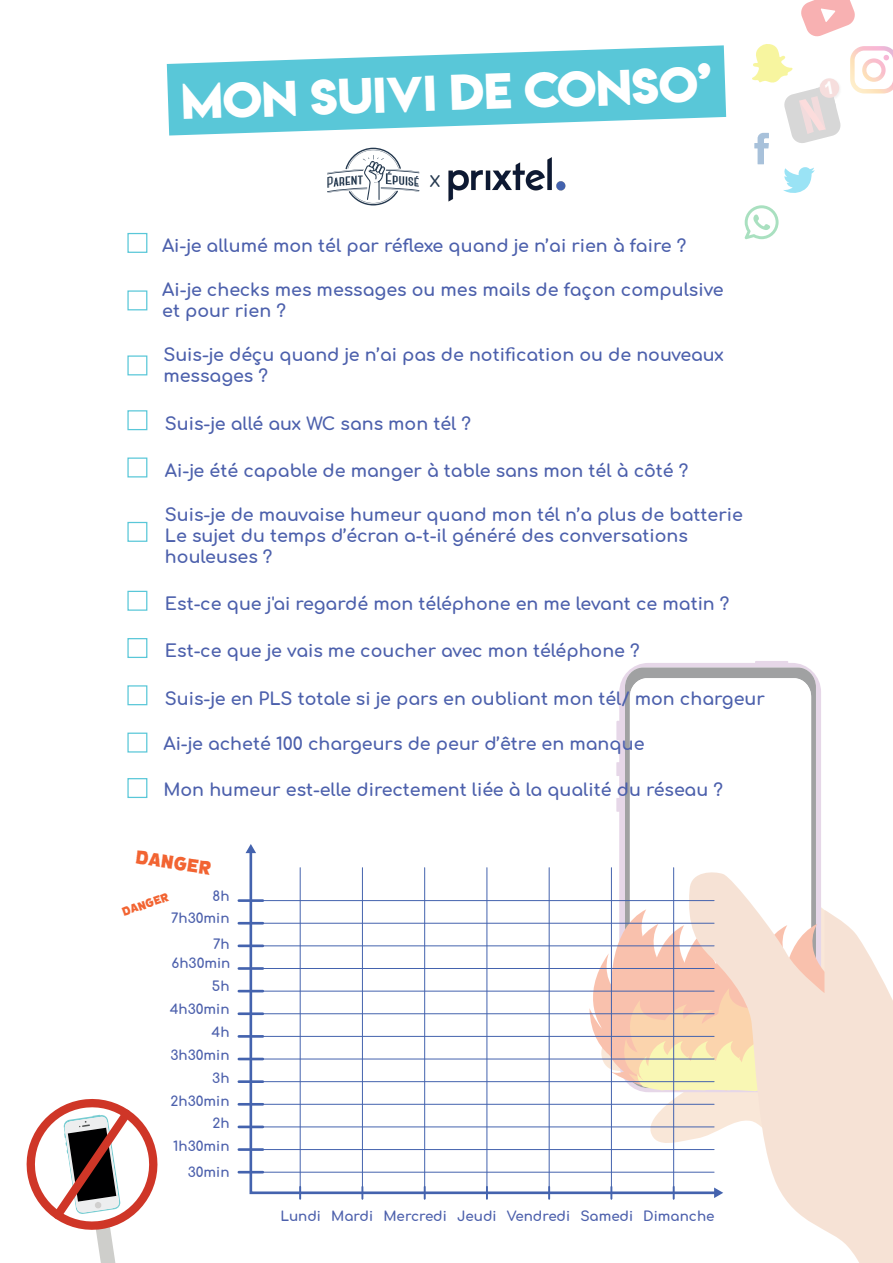
<style>
.page{position:relative;width:893px;height:1263px;background:#fff}
.page>*{position:absolute;margin:0;border:0;box-sizing:border-box;transform-origin:0 0}
.t1{font:44.55px "Lemon Milkbold";color:#fff}
.t2{font:21.3px "Crypt Creep Heavy BB";color:#f26432}
.t3{font:700 17.4px/21px "Comfortaa";color:#4c60ac}
.t4{font:700 15.3px "Comfortaa";color:#25394f}
.t5{font:700 13.5px "Comfortaa";color:#4c60ac}
.t6{font:13.5px "Crypt Creep Heavy BB";color:#f26432}
</style>
<div class="page">
<svg style="left:327px;top:148px;width:92px;height:57px"></svg>
<img style="left:449px;top:158px;width:117px;height:44px">
<svg style="left:616px;top:661px;width:205px;height:210px;fill:#e6d7e8"></svg>
<svg style="left:625px;top:667px;width:191px;height:204px;background:#a7a7a8"></svg>
<svg style="left:630px;top:678px;width:181px;height:193px"></svg>
<svg style="left:718px;top:871px;width:175px;height:392px;fill:#f6e2d5"></svg>
<svg style="left:745px;top:205px;width:34px;height:34px"></svg>
<svg style="left:167px;top:45px;width:559px;height:91px;fill:#59c7d8"></svg>
<div style="left:127px;top:233px;width:20px;height:20px;border:1px solid #59c7d8"></div>
<div style="left:127px;top:290px;width:20px;height:20px;border:1px solid #59c7d8"></div>
<div style="left:127px;top:355px;width:20px;height:20px;border:1px solid #59c7d8"></div>
<div style="left:127px;top:732px;width:20px;height:20px;border:1px solid #59c7d8"></div>
<div style="left:127px;top:778px;width:20px;height:20px;border:1px solid #59c7d8"></div>
<div style="left:127px;top:410px;width:20px;height:20px;border:1px solid #59c7d8"></div>
<div style="left:127px;top:457px;width:20px;height:20px;border:1px solid #59c7d8"></div>
<div style="left:127px;top:591px;width:20px;height:20px;border:1px solid #59c7d8"></div>
<div style="left:127px;top:638px;width:20px;height:20px;border:1px solid #59c7d8"></div>
<div style="left:127px;top:685px;width:20px;height:20px;border:1px solid #59c7d8"></div>
<div style="left:127px;top:522px;width:20px;height:20px;border:1px solid #59c7d8"></div>
<svg style="left:248px;top:849px;width:470px;height:346px"></svg>
<svg style="left:246px;top:844px;width:10px;height:9px"></svg>
<svg style="left:714px;top:1187px;width:9px;height:11px"></svg>
<hr style="left:239px;top:1172px;width:475px;height:1px;background:#4463ae">
<hr style="left:239px;top:1149px;width:475px;height:1px;background:#4463ae">
<hr style="left:239px;top:1126px;width:475px;height:1px;background:#4463ae">
<hr style="left:239px;top:1104px;width:475px;height:1px;background:#4463ae">
<hr style="left:239px;top:1081px;width:475px;height:1px;background:#4463ae">
<hr style="left:239px;top:1059px;width:475px;height:1px;background:#4463ae">
<hr style="left:239px;top:1036px;width:475px;height:1px;background:#4463ae">
<hr style="left:239px;top:1013px;width:475px;height:1px;background:#4463ae">
<hr style="left:239px;top:991px;width:475px;height:1px;background:#4463ae">
<hr style="left:239px;top:968px;width:475px;height:1px;background:#4463ae">
<hr style="left:239px;top:945px;width:475px;height:1px;background:#4463ae">
<hr style="left:239px;top:923px;width:475px;height:1px;background:#4463ae">
<hr style="left:239px;top:900px;width:475px;height:1px;background:#4463ae">
<hr style="left:239px;top:1171px;width:24px;height:2px;background:#4463ae">
<hr style="left:239px;top:1148px;width:24px;height:3px;background:#4463ae">
<hr style="left:239px;top:1125px;width:24px;height:3px;background:#4463ae">
<hr style="left:239px;top:1103px;width:24px;height:2px;background:#4463ae">
<hr style="left:239px;top:1080px;width:24px;height:3px;background:#4463ae">
<hr style="left:239px;top:1058px;width:24px;height:2px;background:#4463ae">
<hr style="left:239px;top:1035px;width:24px;height:3px;background:#4463ae">
<hr style="left:239px;top:1012px;width:24px;height:3px;background:#4463ae">
<hr style="left:239px;top:990px;width:24px;height:2px;background:#4463ae">
<hr style="left:239px;top:967px;width:24px;height:3px;background:#4463ae">
<hr style="left:239px;top:944px;width:24px;height:3px;background:#4463ae">
<hr style="left:239px;top:922px;width:24px;height:2px;background:#4463ae">
<hr style="left:239px;top:899px;width:24px;height:3px;background:#4463ae">
<hr style="left:300px;top:868px;width:1px;height:331px;background:#4463ae">
<hr style="left:362px;top:868px;width:1px;height:331px;background:#4463ae">
<hr style="left:424px;top:868px;width:1px;height:331px;background:#4463ae">
<hr style="left:487px;top:868px;width:1px;height:331px;background:#4463ae">
<hr style="left:549px;top:868px;width:1px;height:331px;background:#4463ae">
<hr style="left:611px;top:868px;width:1px;height:331px;background:#4463ae">
<hr style="left:673px;top:868px;width:1px;height:331px;background:#4463ae">
<svg style="left:299px;top:1187px;width:1px;height:12px"></svg>
<svg style="left:361px;top:1187px;width:1px;height:12px"></svg>
<svg style="left:425px;top:1187px;width:1px;height:12px"></svg>
<svg style="left:486px;top:1187px;width:2px;height:12px"></svg>
<svg style="left:548px;top:1187px;width:1px;height:12px"></svg>
<svg style="left:610px;top:1187px;width:1px;height:12px"></svg>
<svg style="left:674px;top:1187px;width:1px;height:12px"></svg>
<svg style="left:26px;top:1099px;width:132px;height:164px"></svg>
<svg style="left:752px;top:0;width:141px;height:193px"></svg>
<h1 class="t1" style="left:180px;top:70px;width:532px;rotate:-2deg">Mon suivi de conso’</h1>
<p class="t4" style="left:429px;top:167px;width:12px">X</p>
<p class="t3" style="left:162px;top:233px;width:526px">Ai-je allumé mon tél par réflexe quand je n’ai rien à faire ?</p>
<p class="t3" style="left:162px;top:277px;width:563px">Ai-je checks mes messages ou mes mails de façon compulsive et pour rien ?</p>
<p class="t3" style="left:163px;top:342px;width:562px">Suis-je déçu quand je n’ai pas de notification ou de nouveaux messages ?</p>
<p class="t3" style="left:165px;top:410px;width:308px">Suis-je allé aux WC sans mon tél ?</p>
<p class="t3" style="left:165px;top:458px;width:525px">Ai-je été capable de manger à table sans mon tél à côté ?</p>
<p class="t3" style="left:165px;top:502px;width:579px">Suis-je de mauvaise humeur quand mon tél n’a plus de batterie<br>Le sujet du temps d’écran a-t-il généré des conversations houleuses ?</p>
<p class="t3" style="left:165px;top:591px;width:566px">Est-ce que j'ai regardé mon téléphone en me levant ce matin ?</p>
<p class="t3" style="left:165px;top:638px;width:476px">Est-ce que je vais me coucher avec mon téléphone ?</p>
<p class="t3" style="left:165px;top:685px;width:601px">Suis-je en PLS totale si je pars en oubliant mon tél/ mon chargeur</p>
<p class="t3" style="left:163px;top:731px;width:483px">Ai-je acheté 100 chargeurs de peur d’être en manque</p>
<p class="t3" style="left:163px;top:776px;width:561px">Mon humeur est-elle directement liée à la qualité du réseau ?</p>
<p class="t2" style="left:137px;top:847px;width:78px;rotate:9deg">DANGER</p>
<p class="t6" style="left:121px;top:906px;width:50px;rotate:-18deg">DANGER</p>
<p class="t5" style="left:213px;top:883px;width:19px">8h</p>
<p class="t5" style="left:171px;top:906px;width:60px">7h30min</p>
<p class="t5" style="left:213px;top:931px;width:18px">7h</p>
<p class="t5" style="left:172px;top:950px;width:60px">6h30min</p>
<p class="t5" style="left:212px;top:974px;width:19px">5h</p>
<p class="t5" style="left:170px;top:996px;width:61px">4h30min</p>
<p class="t5" style="left:212px;top:1019px;width:20px">4h</p>
<p class="t5" style="left:170px;top:1043px;width:61px">3h30min</p>
<p class="t5" style="left:212px;top:1066px;width:19px">3h</p>
<p class="t5" style="left:171px;top:1088px;width:60px">2h30min</p>
<p class="t5" style="left:212px;top:1110px;width:19px">2h</p>
<p class="t5" style="left:173px;top:1133px;width:58px">1h30min</p>
<p class="t5" style="left:188px;top:1160px;width:43px">30min</p>
<p class="t5" style="left:280px;top:1204px;width:436px">Lundi Mardi Mercredi Jeudi Vendredi Samedi Dimanche</p>
</div>
